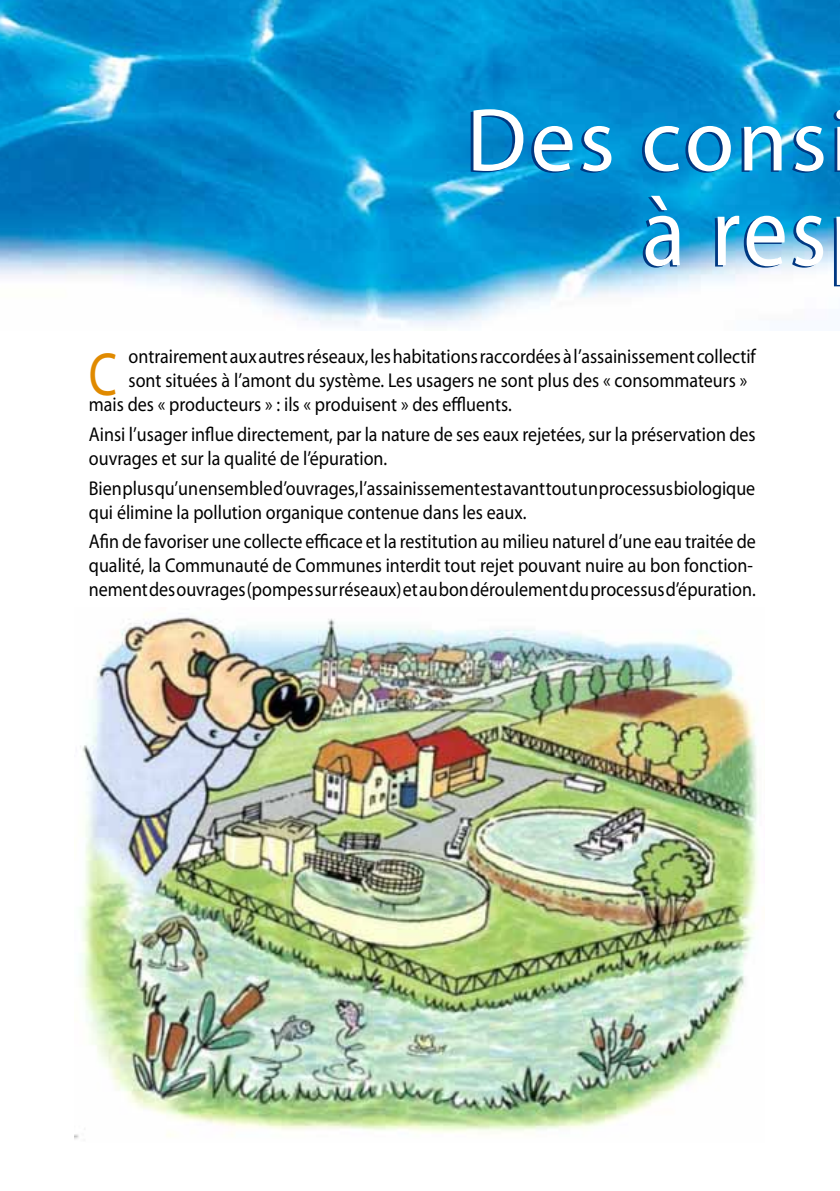
<style>
.page{position:relative;width:840px;height:1191px;background:#fff}
.page>*{position:absolute;margin:0;border:0;box-sizing:border-box;transform-origin:0 0}
.t1{font:100px "Myriad Pro";color:#fff;scale:.89 1}
.t2{font:90px "Myriad Pro";letter-spacing:.04em;color:#fff}
.t3{font:61.2px "Myriad Pro";color:#e08a00;scale:.8 1}
.t4{font:20px/24px "Myriad Pro";color:#000;scale:.9 1}
.s1{color:#003882}
</style>
<div class="page">
<img style="left:74px;top:617px;width:684px;height:522px">
<img style="left:0;top:0;width:839px;height:327px">
<h2 class="t2" style="left:466px;top:85px;width:383px">Des cons<span class="s1">i</span></h2>
<h1 class="t1" style="left:642px;top:170px;width:208px">à res</h1>
<h3 class="t3" style="left:89px;top:337px;width:37px">C</h3>
<p class="t4" style="left:128px;top:344px;width:698px">ontrairement aux autres réseaux, les habitations raccordées à l’assainissement collectif</p>
<p class="t4" style="left:128px;top:368px;width:688px">sont situées à l’amont du système. Les usagers ne sont plus des « consommateurs »</p>
<p class="t4" style="left:89px;top:392px;width:471px">mais des « producteurs » : ils « produisent » des effluents.</p>
<p class="t4" style="left:89px;top:422px;width:742px">Ainsi l’usager influe directement, par la nature de ses eaux rejetées, sur la préservation des ouvrages et sur la qualité de l’épuration.</p>
<p class="t4" style="left:89px;top:476px;width:741px">Bien plus qu’un ensemble d’ouvrages, l’assainissement est avant tout un processus biologique qui élimine la pollution organique contenue dans les eaux.</p>
<p class="t4" style="left:89px;top:529px;width:742px">Afin de favoriser une collecte efficace et la restitution au milieu naturel d’une eau traitée de qualité, la Communauté de Communes interdit tout rejet pouvant nuire au bon fonction&shy;nement des ouvrages (pompes sur réseaux) et au bon déroulement du processus d’épuration.</p>
</div>
